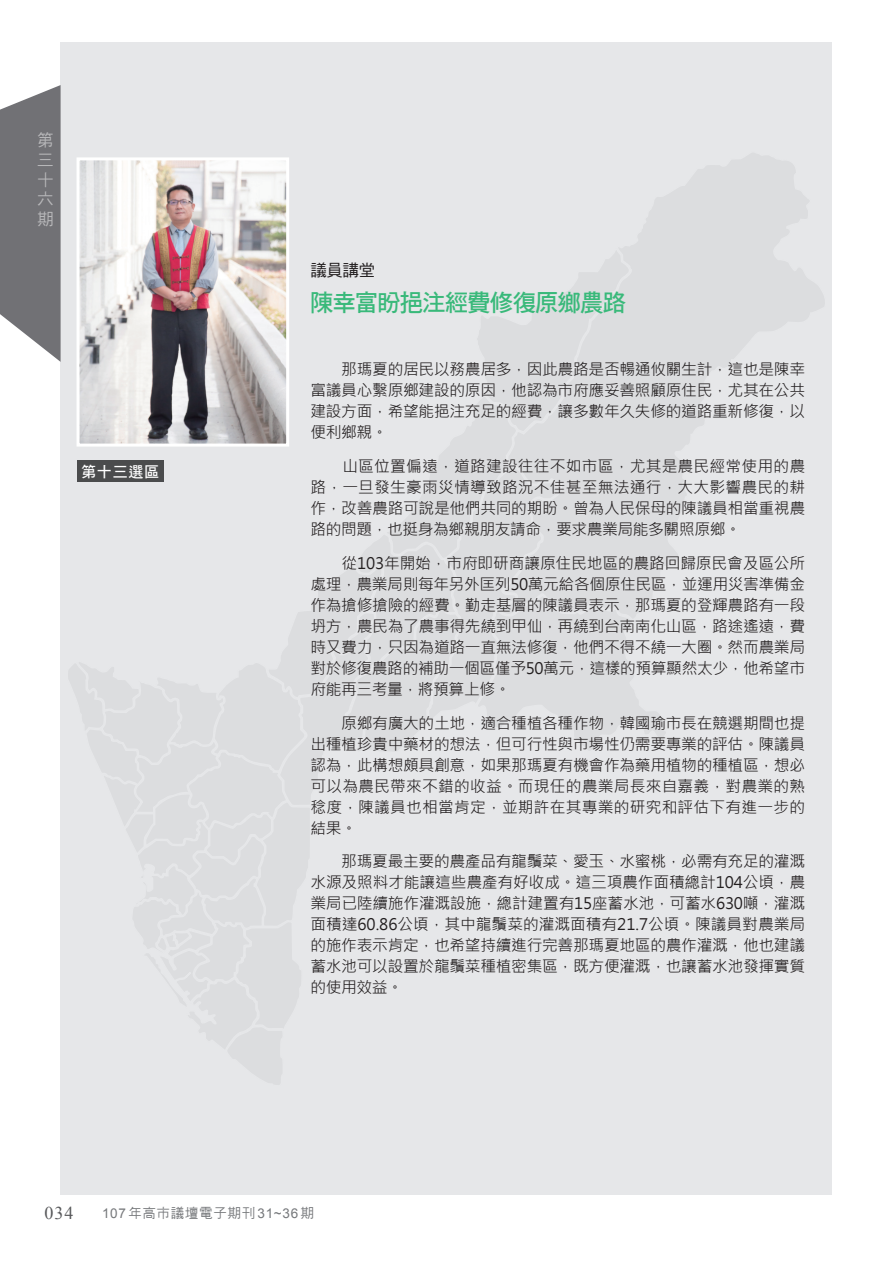
<style>
.page{position:relative;width:893px;height:1263px;background:#fff}
.page>*{position:absolute;margin:0;border:0;box-sizing:border-box;transform-origin:0 0}
.t1{font:24px "DF Hei Std W7";letter-spacing:-.04em;color:#39b97a}
.t2{font:18px "Times New Roman";color:#57585a}
.t3{font:16.5px/19.8px "DF Hei W5 WIN BF";color:#fff;text-align:justify}
.t4{font:16.5px "DF Hei Std W5";color:#231f20}
.t5{font:15.75px/21px "Microsoft Jheng Hei";letter-spacing:-.02em;color:#231f20;text-align:justify}
.t6{font:15px "DF Hei Std W7";letter-spacing:.05em;color:#fff}
.t7{font:13.5px "DF Hei W5 WIN BF";letter-spacing:.05em;color:#76787b}
.s1{font-family:"Arial"}
</style>
<div class="page">
<div style="left:61px;top:43px;width:771px;height:1152px;background:#e6e7e9"></div>
<svg style="left:0;top:85px;width:164px;height:1083px"></svg>
<img style="left:81px;top:161px;width:204px;height:282px">
<div style="left:77px;top:157px;width:212px;height:290px;border:3px solid #fff"></div>
<div style="left:77px;top:461px;width:87px;height:21px;background:#4b4c4d"></div>
<p class="t3" style="left:37px;top:130px;width:17px">第三十六期</p>
<p class="t6" style="left:81px;top:463px;width:64px">第十選區</p>
<p class="t6" style="left:113px;top:463px;width:48px">三選區</p>
<p class="t4" style="left:310px;top:261px;width:66px">議員講堂</p>
<h1 class="t1" style="left:310px;top:289px;width:318px">陳幸富盼挹注經費修復原鄉農路</h1>
<p class="t5" style="left:310px;top:359px;width:496px">　　那瑪夏的居民以務農居多，因此農路是否暢通攸關生計，這也是陳幸富議員心繫原鄉建設的原因，他認為市府應妥善照顧原住民，尤其在公共建設方面，希望能挹注充足的經費，讓多數年久失修的道路重新修復，以便利鄉親。</p>
<p class="t5" style="left:310px;top:456px;width:496px">　　山區位置偏遠，道路建設往往不如市區，尤其是農民經常使用的農路，一旦發生豪雨災情導致路況不佳甚至無法通行，大大影響農民的耕作，改善農路可說是他們共同的期盼。曾為人民保母的陳議員相當重視農路的問題，也挺身為鄉親朋友請命，要求農業局能多關照原鄉。</p>
<p class="t5" style="left:310px;top:553px;width:496px">　　從103年開始，市府即研商讓原住民地區的農路回歸原民會及區公所處理，農業局則每年另外匡列50萬元給各個原住民區，並運用災害準備金作為搶修搶險的經費。勤走基層的陳議員表示，那瑪夏的登輝農路有一段坍方，農民為了農事得先繞到甲仙，再繞到台南南化山區，路途遙遠，費時又費力，只因為道路一直無法修復，他們不得不繞一大圈。然而農業局對於修復農路的補助一個區僅予50萬元，這樣的預算顯然太少，他希望市府能再三考量，將預算上修。</p>
<p class="t5" style="left:310px;top:712px;width:496px">　　原鄉有廣大的土地，適合種植各種作物，韓國瑜市長在競選期間也提出種植珍貴中藥材的想法，但可行性與市場性仍需要專業的評估。陳議員認為，此構想頗具創意，如果那瑪夏有機會作為藥用植物的種植區，想必可以為農民帶來不錯的收益。而現任的農業局長來自嘉義，對農業的熟稔度，陳議員也相當肯定，並期許在其專業的研究和評估下有進一步的結果。</p>
<p class="t5" style="left:310px;top:851px;width:496px">　　那瑪夏最主要的農產品有龍鬚菜、愛玉、水蜜桃，必需有充足的灌溉水源及照料才能讓這些農產有好收成。這三項農作面積總計104公頃，農業局已陸續施作灌溉設施，總計建置有15座蓄水池，可蓄水630噸，灌溉面積達60.86公頃，其中龍鬚菜的灌溉面積有21.7公頃。陳議員對農業局的施作表示肯定，也希望持續進行完善那瑪夏地區的農作灌溉，他也建議蓄水池可以設置於龍鬚菜種植密集區，既方便灌溉，也讓蓄水池發揮實質的使用效益。</p>
<p class="t2" style="left:45px;top:1201px;width:30px">034</p>
<p class="t7" style="left:102px;top:1206px;width:213px"><span class="s1">107</span> 年高市議壇電子期刊 <span class="s1">31~36</span> 期</p>
</div>
